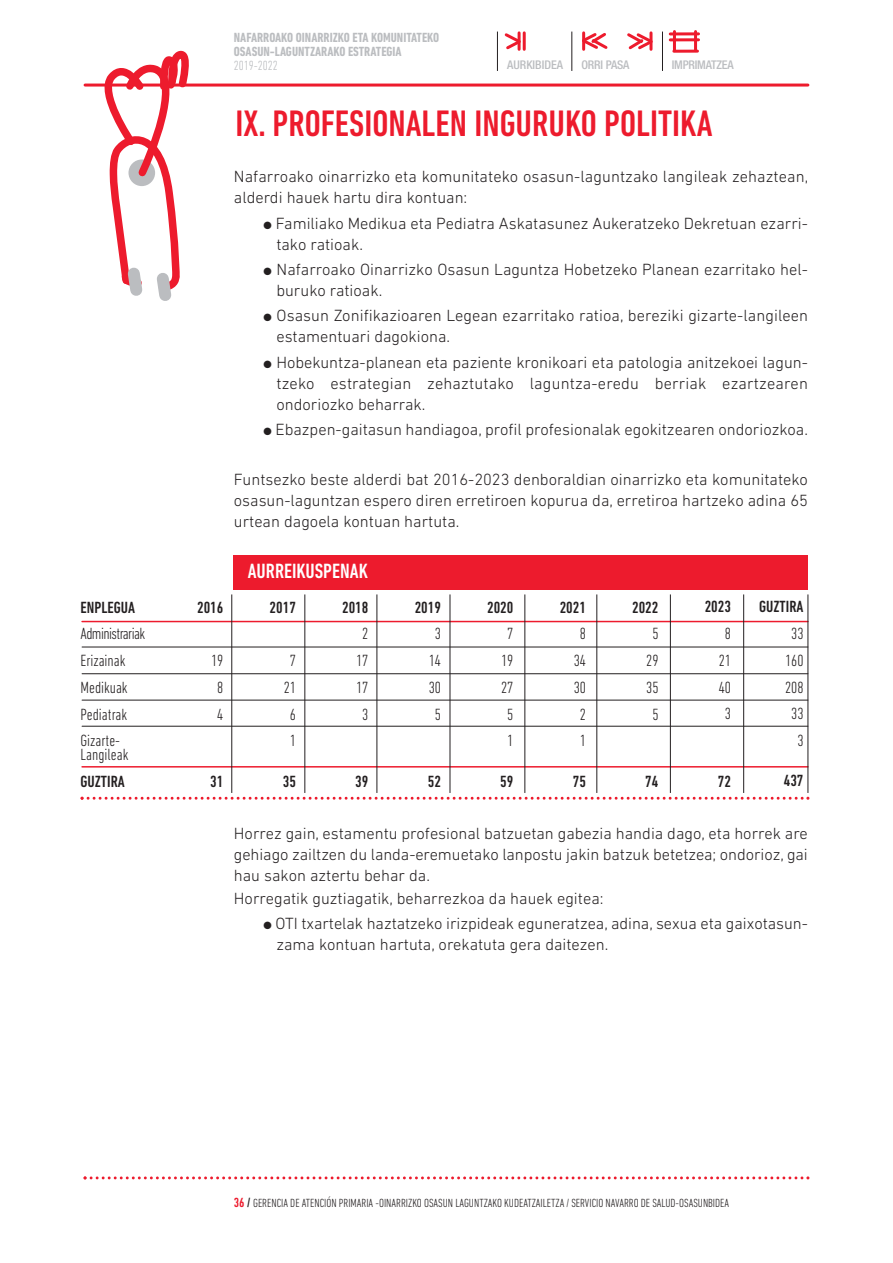
<style>
.page{position:relative;width:893px;height:1263px;background:#fff}
.page>*{position:absolute;margin:0;border:0;box-sizing:border-box;transform-origin:0 0}
.t1{font:500 condensed 37.5px "DIN Next LT Pro";color:#ed1b2d}
.t2{font:500 condensed 21px "DIN Next LT Pro";color:#fff}
.t3{font:300 16.5px/21px "DIN Next LT Pro";color:#231f20}
.t4{font:300 condensed 16.5px/26.7px "DIN Next LT Pro";color:#231f20;text-align:center}
.t5{font:500 condensed 16.5px "DIN Next LT Pro";color:#231f20}
.t6{font:700 condensed 13.5px/14.2px "DIN Next LT Pro";color:#bbbdc0}
.t7{font:300 condensed 13.5px "DIN Next LT Pro";color:#bbbdc0}
.t8{font:300 condensed 12px "DIN Next LT Pro";color:#231f20}
.t9{font:500 condensed 12px "Helvetica Neue";letter-spacing:-.015em;color:#bbbdc0}
.s1{font-weight:500;font-size:13.5px;color:#ed1b2d}
.s2{font-weight:500;font-size:13.5px}
</style>
<div class="page">
<hr style="left:82px;top:621px;width:726px;height:1px;background:#ed1b2d">
<hr style="left:82px;top:647px;width:726px;height:1px;background:#231f20">
<hr style="left:82px;top:673px;width:726px;height:1px;background:#231f20">
<hr style="left:82px;top:700px;width:726px;height:1px;background:#231f20">
<hr style="left:82px;top:726px;width:726px;height:1px;background:#231f20">
<hr style="left:82px;top:766px;width:726px;height:1px;background:#ed1b2d">
<svg style="left:81px;top:797px;width:728px;height:3px"></svg>
<svg style="left:88px;top:50px;width:102px;height:251px"></svg>
<hr style="left:232px;top:594px;width:1px;height:199px;background:#231f20">
<hr style="left:305px;top:594px;width:1px;height:199px;background:#231f20">
<hr style="left:377px;top:594px;width:1px;height:199px;background:#231f20">
<hr style="left:450px;top:594px;width:1px;height:199px;background:#231f20">
<hr style="left:525px;top:594px;width:1px;height:199px;background:#231f20">
<hr style="left:597px;top:594px;width:1px;height:199px;background:#231f20">
<hr style="left:670px;top:594px;width:1px;height:199px;background:#231f20">
<hr style="left:743px;top:594px;width:1px;height:199px;background:#231f20">
<hr style="left:808px;top:594px;width:1px;height:199px;background:#231f20">
<div style="left:234px;top:555px;width:574px;height:34px;background:#ed1b2d"></div>
<svg style="left:84px;top:1176px;width:725px;height:3px"></svg>
<hr style="left:85px;top:84px;width:723px;height:3px;background:#ed1b2d">
<hr style="left:662px;top:32px;width:1px;height:39px;background:#231f20">
<hr style="left:673px;top:32px;width:3px;height:19px;background:#ed1b2d">
<hr style="left:694px;top:32px;width:3px;height:19px;background:#ed1b2d">
<hr style="left:670px;top:38px;width:28px;height:3px;background:#ed1b2d">
<hr style="left:670px;top:32px;width:28px;height:3px;background:#ed1b2d">
<hr style="left:674px;top:50px;width:23px;height:3px;background:#ed1b2d">
<svg style="left:504px;top:31px;width:19px;height:20px"></svg>
<hr style="left:518px;top:33px;width:3px;height:16px;background:#ed1b2d">
<hr style="left:523px;top:33px;width:3px;height:16px;background:#ed1b2d">
<svg style="left:582px;top:31px;width:26px;height:20px"></svg>
<hr style="left:582px;top:33px;width:3px;height:16px;background:#ed1b2d">
<svg style="left:627px;top:31px;width:26px;height:20px"></svg>
<hr style="left:649px;top:33px;width:3px;height:16px;background:#ed1b2d">
<hr style="left:572px;top:32px;width:1px;height:39px;background:#231f20">
<hr style="left:497px;top:32px;width:1px;height:39px;background:#231f20">
<p class="t5" style="left:81px;top:601px;width:56px">ENPLEGUA</p>
<p class="t4" style="left:81px;top:622px;width:66px;text-align:left">Administrariak<br>Erizainak<br>Medikuak<br>Pediatrak<br>Gizarte-</p>
<p class="t4" style="left:81px;top:742px;width:49px">Langileak</p>
<p class="t5" style="left:81px;top:775px;width:46px">GUZTIRA</p>
<p class="t6" style="left:234px;top:30px;width:207px">NAFARROAKO OINARRIZKO ETA KOMUNITATEKO<br>OSASUN-LAGUNTZARAKO ESTRATEGIA</p>
<p class="t7" style="left:234px;top:61px;width:46px">2019-2022</p>
<p class="t9" style="left:507px;top:60px;width:57px">AURKIBIDEA</p>
<p class="t9" style="left:581px;top:60px;width:49px">ORRI PASA</p>
<p class="t9" style="left:672px;top:60px;width:63px">IMPRIMATZEA</p>
<h1 class="t1" style="left:235px;top:111px;width:479px">IX. PROFESIONALEN INGURUKO POLITIKA</h1>
<p class="t3" style="left:234px;top:168px;width:576px">Nafarroako oinarrizko eta komunitateko osasun-laguntzako langileak zehaztean, alderdi hauek hartu dira kontuan:</p>
<p class="t3" style="left:276px;top:214px;width:533px;text-indent:-13px">● Familiako Medikua eta Pediatra Askatasunez Aukeratzeko Dekretuan ezarri&shy;tako ratioak.</p>
<p class="t3" style="left:276px;top:260px;width:533px;text-indent:-13px">● Nafarroako Oinarrizko Osasun Laguntza Hobetzeko Planean ezarritako hel&shy;buruko ratioak.</p>
<p class="t3" style="left:276px;top:307px;width:533px;text-indent:-13px">● Osasun Zonifikazioaren Legean ezarritako ratioa, bereziki gizarte-langileen estamentuari dagokiona.</p>
<p class="t3" style="left:276px;top:353px;width:533px;text-align:justify;text-indent:-13px">● Hobekuntza-planean eta paziente kronikoari eta patologia anitzekoei lagun&shy;tzeko estrategian zehaztutako laguntza-eredu berriak ezartzearen ondoriozko beharrak.</p>
<p class="t3" style="left:264px;top:420px;width:546px">● Ebazpen-gaitasun handiagoa, profil profesionalak egokitzearen ondoriozkoa.</p>
<p class="t3" style="left:234px;top:471px;width:576px;text-align:justify">Funtsezko beste alderdi bat 2016-2023 denboraldian oinarrizko eta komunitateko osasun-laguntzan espero diren erretiroen kopurua da, erretiroa hartzeko adina 65 urtean dagoela kontuan hartuta.</p>
<p class="t2" style="left:248px;top:563px;width:122px">AURREIKUSPENAK</p>
<p class="t5" style="left:197px;top:601px;width:28px">2016</p>
<p class="t4" style="left:211px;top:649px;width:14px">19<br>8<br>4</p>
<p class="t5" style="left:210px;top:775px;width:15px">31</p>
<p class="t5" style="left:270px;top:601px;width:28px">2017</p>
<p class="t4" style="left:284px;top:649px;width:14px">7<br>21<br>6<br>1</p>
<p class="t5" style="left:283px;top:775px;width:15px">35</p>
<p class="t5" style="left:342px;top:601px;width:28px">2018</p>
<p class="t4" style="left:356px;top:622px;width:14px">2<br>17<br>17<br>3</p>
<p class="t5" style="left:355px;top:775px;width:15px">39</p>
<p class="t5" style="left:415px;top:601px;width:28px">2019</p>
<p class="t4" style="left:429px;top:622px;width:14px">3<br>14<br>30<br>5</p>
<p class="t5" style="left:428px;top:775px;width:15px">52</p>
<p class="t5" style="left:487px;top:601px;width:28px">2020</p>
<p class="t4" style="left:501px;top:622px;width:14px">7<br>19<br>27<br>5<br>1</p>
<p class="t5" style="left:500px;top:775px;width:15px">59</p>
<p class="t5" style="left:560px;top:601px;width:28px">2021</p>
<p class="t4" style="left:574px;top:622px;width:14px">8<br>34<br>30<br>2<br>1</p>
<p class="t5" style="left:573px;top:775px;width:15px">75</p>
<p class="t5" style="left:632px;top:601px;width:28px">2022</p>
<p class="t4" style="left:646px;top:622px;width:14px">5<br>29<br>35<br>5</p>
<p class="t5" style="left:645px;top:775px;width:15px">74</p>
<p class="t5" style="left:705px;top:601px;width:28px">2023</p>
<p class="t4" style="left:719px;top:622px;width:14px">8<br>21<br>40<br>3</p>
<p class="t5" style="left:718px;top:775px;width:15px">72</p>
<p class="t5" style="left:759px;top:601px;width:46px">GUZTIRA</p>
<p class="t4" style="left:785px;top:622px;width:20px;text-align:right">33<br>160<br>208<br>33<br>3</p>
<p class="t5" style="left:784px;top:775px;width:21px">437</p>
<p class="t3" style="left:234px;top:824px;width:575px;text-align:justify">Horrez gain, estamentu profesional batzuetan gabezia handia dago, eta horrek are gehiago zailtzen du landa-eremuetako lanpostu jakin batzuk betetzea; ondorioz, gai hau sakon aztertu behar da.</p>
<p class="t3" style="left:234px;top:889px;width:371px">Horregatik guztiagatik, beharrezkoa da hauek egitea:</p>
<p class="t3" style="left:276px;top:915px;width:533px;text-indent:-13px">● OTI txartelak haztatzeko irizpideak eguneratzea, adina, sexua eta gaixotasun&shy;zama kontuan hartuta, orekatuta gera daitezen.</p>
<p class="t8" style="left:234px;top:1199px;width:497px"><span class="s1">36</span> <span class="s2">/</span> GERENCIA DE ATENCIÓN PRIMARIA -OINARRIZKO OSASUN LAGUNTZAKO KUDEATZAILETZA / SERVICIO NAVARRO DE SALUD-OSASUNBIDEA</p>
</div>
